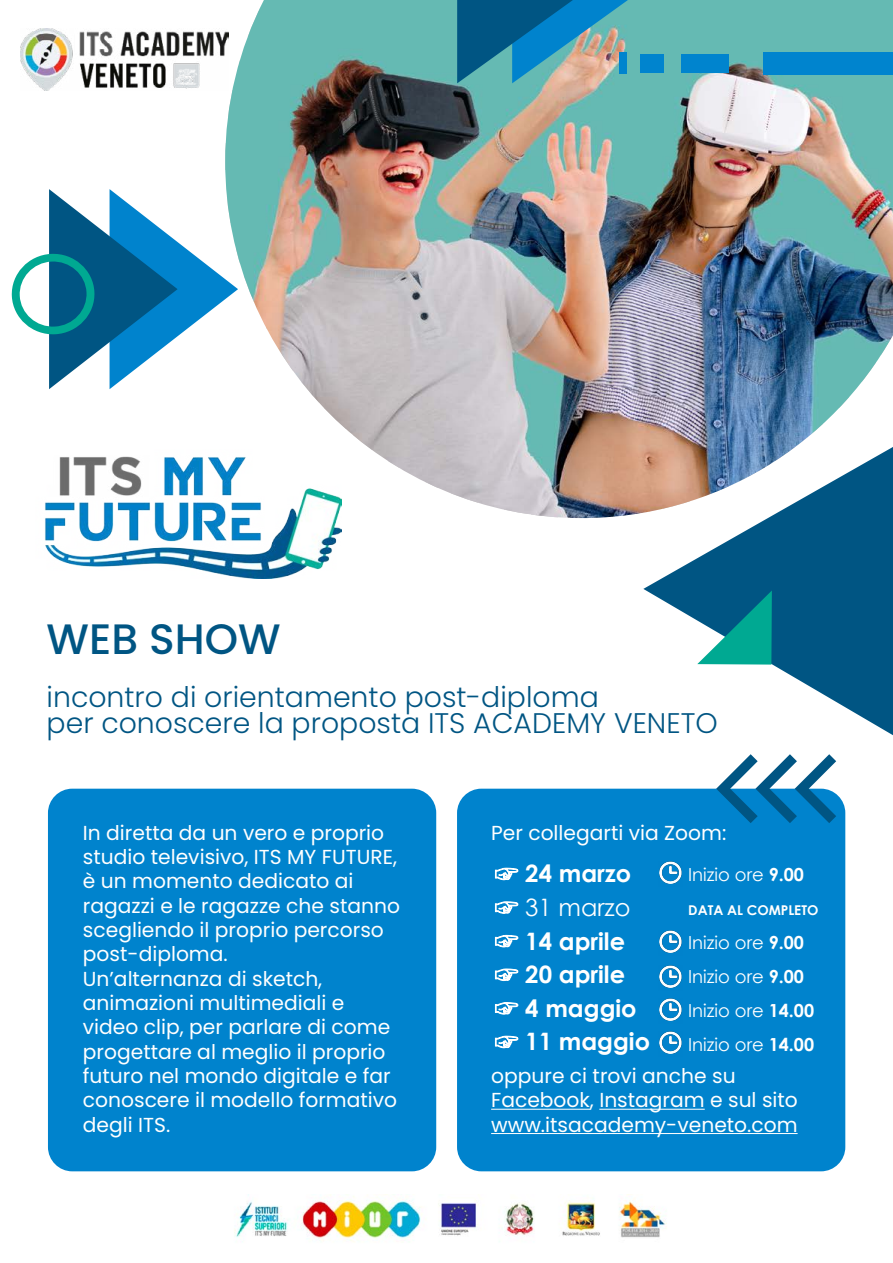
<style>
.page{position:relative;width:893px;height:1263px;background:#fff}
.page>*{position:absolute;margin:0;border:0;box-sizing:border-box;transform-origin:0 0}
.t1{font:500 42.6px "Poppins";color:#005583}
.t2{font:300 28.35px/26.4px "Poppins";color:#005583}
.t3{font:700 24px/33.6px "Century Gothic";color:#fff}
.t4{font:20.25px/24.3px "Poppins";color:#fff}
.t5{font:18px/34px "Century Gothic";color:#fff}
.t6{font:700 13.5px "Century Gothic";color:#fff}
.s1{font-family:"Koz Min Pr 6 N";font-weight:400}
.s2{font-weight:400}
.s3{font-weight:700}
</style>
<div class="page">
<img style="left:225px;top:0;width:668px;height:518px">
<div style="left:48px;top:789px;width:388px;height:382px;background:#0083cd;border-radius:24px"></div>
<div style="left:457px;top:789px;width:388px;height:382px;background:#0083cd;border-radius:24px"></div>
<svg style="left:716px;top:754px;width:120px;height:69px"></svg>
<svg style="left:643px;top:442px;width:250px;height:293px"></svg>
<svg style="left:697px;top:590px;width:75px;height:75px;background:#1e9298"></svg>
<svg style="left:457px;top:0;width:172px;height:83px;background:#3e87a4"></svg>
<div style="left:764px;top:52px;width:129px;height:23px;background:#0084ce"></div>
<div style="left:681px;top:54px;width:48px;height:19px;background:#0084ce"></div>
<div style="left:640px;top:54px;width:24px;height:19px;background:#0084ce"></div>
<div style="left:620px;top:53px;width:7px;height:21px;background:#0084ce"></div>
<svg style="left:11px;top:189px;width:227px;height:200px"></svg>
<img style="left:45px;top:449px;width:296px;height:129px">
<img style="left:234px;top:1195px;width:433px;height:47px">
<img style="left:21px;top:29px;width:207px;height:61px">
<hr style="left:491px;top:1109px;width:99px;height:1px;background:#fff">
<hr style="left:599px;top:1109px;width:106px;height:1px;background:#fff">
<hr style="left:491px;top:1133px;width:307px;height:1px;background:#fff">
<img style="left:659px;top:1031px;width:23px;height:23px">
<img style="left:659px;top:862px;width:23px;height:22px">
<img style="left:659px;top:931px;width:23px;height:22px">
<img style="left:659px;top:965px;width:23px;height:23px">
<img style="left:659px;top:998px;width:23px;height:23px">
<h1 class="t1" style="left:47px;top:615px;width:236px">WEB SHOW</h1>
<h2 class="t2" style="left:47px;top:684px;width:673px">incontro di orientamento post-diploma<br>per conoscere la proposta ITS ACADEMY VENETO</h2>
<p class="t4" style="left:83px;top:821px;width:319px">In diretta da un vero e proprio studio televisivo, ITS MY FUTURE, è un momento dedicato ai ragazzi e le ragazze che stanno scegliendo il proprio percorso post-diploma.<br>Un’alternanza di sketch, animazioni multimediali e video clip, per parlare di come progettare al meglio il proprio futuro nel mondo digitale e far conoscere il modello formativo degli ITS.</p>
<p class="t4" style="left:491px;top:821px;width:237px">Per collegarti via Zoom:</p>
<p class="t3" style="left:495px;top:856px;width:157px"><span class="s1">☞</span> 24 marzo <span class="s1">☞</span> <span class="s2">31 marzo </span><span class="s1">☞</span> 14 aprile <span class="s1">☞</span> 20 aprile <span class="s1">☞</span> 4 maggio <span class="s1">☞</span> 11 maggio</p>
<p class="t5" style="left:688px;top:857px;width:117px">Inizio ore <span class="s3">9.00</span></p>
<p class="t6" style="left:688px;top:900px;width:132px">DATA AL COMPLETO</p>
<p class="t5" style="left:688px;top:925px;width:127px">Inizio ore <span class="s3">9.00<br></span>Inizio ore <span class="s3">9.00<br></span>Inizio ore <span class="s3">14.00<br></span>Inizio ore <span class="s3">14.00</span></p>
<p class="t4" style="left:491px;top:1064px;width:308px">oppure ci trovi anche su<br>Facebook, Instagram e sul sito www.itsacademy-veneto.com</p>
</div>
